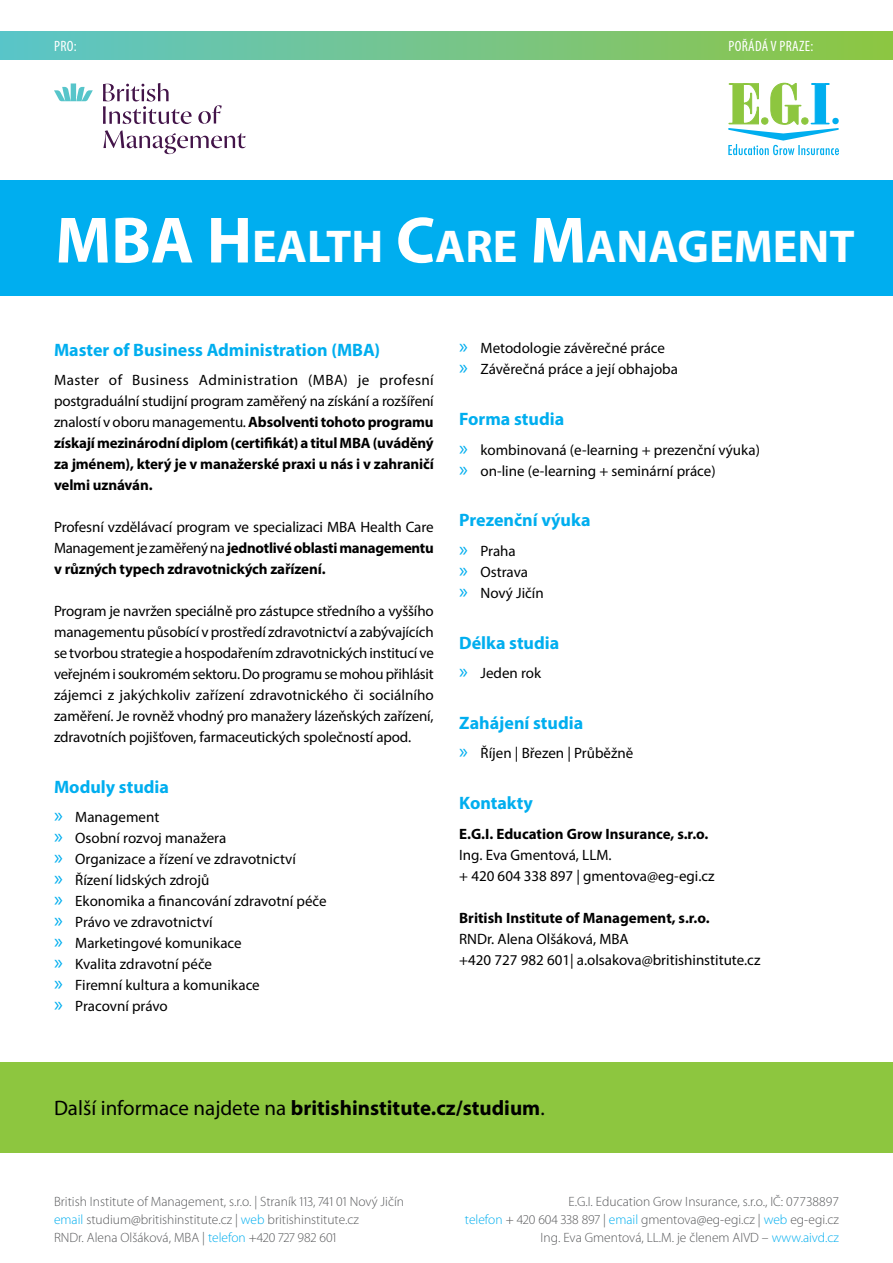
<style>
.page{position:relative;width:893px;height:1263px;background:#fff}
.page>*{position:absolute;margin:0;border:0;box-sizing:border-box;transform-origin:0 0}
.t1{font:700 46.2px "Myriad Pro";color:#fff}
.t2{font:700 21px "Myriad Pro";color:#000}
.t3{font:700 18px "Myriad Pro";color:#00aeef}
.t4{font:15px/21px "Myriad Pro";color:#000}
.t5{font:700 15px/21px "Myriad Pro";letter-spacing:-.01em;color:#000;text-align:justify}
.t6{font:condensed 15px "Myriad Pro";letter-spacing:.02em;color:#fff}
.t7{font:300 13.5px/18px "Myriad Pro";color:#58595b;text-align:right}
.s1{font-size:66px}
.s2{font-weight:400}
.s3{font-weight:700}
.s4{font-size:21px;color:#00aeef}
.s5{color:#00aeef}
</style>
<div class="page">
<svg style="left:728px;top:83px;width:111px;height:72px"></svg>
<svg style="left:103px;top:83px;width:143px;height:71px"></svg>
<svg style="left:54px;top:83px;width:39px;height:18px"></svg>
<div style="left:0;top:31px;width:893px;height:29px;background:linear-gradient(to right,#5cc5cb,#8fc644)"></div>
<div style="left:0;top:180px;width:893px;height:115px;background:#00aeef"></div>
<div style="left:0;top:1062px;width:893px;height:91px;background:#8dc63f"></div>
<p class="t6" style="left:54px;top:37px;width:24px">PRO:</p>
<p class="t6" style="left:728px;top:37px;width:86px">POŘÁDÁ V PRAZE:</p>
<h1 class="t1" style="left:55px;top:217px;width:801px"><span class="s1">MBA H</span>EALTH <span class="s1">C</span>ARE <span class="s1">M</span>ANAGEMENT</h1>
<p class="t3" style="left:54px;top:338px;width:328px">Master of Business Administration (MBA)</p>
<p class="t5" style="left:54px;top:369px;width:381px"><span class="s2">Master of Business Administration (MBA) je profesní postgraduální studijní program zaměřený na získání a rozšíření znalostí v oboru managementu.</span> Absolventi tohoto programu získají mezinárodní diplom (certifikát) a titul MBA (uváděný za jménem), který je v manažerské praxi u nás i v zahraničí velmi uznáván.</p>
<p class="t4" style="left:54px;top:516px;width:381px;text-align:justify">Profesní vzdělávací program ve specializaci MBA Health Care Management je zaměřený na <span class="s3">jednotlivéoblasti managementu v různých typech zdravotnických zařízení.</span></p>
<p class="t4" style="left:54px;top:600px;width:381px;text-align:justify">Program je navržen speciálně pro zástupce středního a vyššího managementu působící v prostředí zdravotnictví a zabývajících se tvorbou strategie a hospodařením zdravotnických institucí ve veřejném i soukromém sektoru. Do programu se mohou přihlásit zájemci z jakýchkoliv zařízení zdravotnického či sociálního zaměření. Je rovněž vhodný pro manažery lázeňských zařízení, zdravotních pojišťoven, farmaceutických společností apod.</p>
<p class="t3" style="left:54px;top:775px;width:117px">Moduly studia</p>
<p class="t4" style="left:54px;top:807px;width:274px"><span class="s4">»</span> Management<br><span class="s4">»</span> Osobní rozvoj manažera<br><span class="s4">»</span> Organizace a řízení ve zdravotnictví<br><span class="s4">»</span> Řízení lidských zdrojů<br><span class="s4">»</span> Ekonomika a financování zdravotní péče <span class="s4">»</span> Právo ve zdravotnictví<br><span class="s4">»</span> Marketingové komunikace<br><span class="s4">»</span> Kvalita zdravotní péče<br><span class="s4">»</span> Firemní kultura a komunikace<br><span class="s4">»</span> Pracovní právo</p>
<p class="t4" style="left:459px;top:337px;width:220px"><span class="s4">»</span> Metodologie závěrečné práce<br><span class="s4">»</span> Závěrečná práce a její obhajoba</p>
<p class="t3" style="left:459px;top:407px;width:106px">Forma studia</p>
<p class="t4" style="left:459px;top:439px;width:302px"><span class="s4">»</span> kombinovaná (e-learning + prezenční výuka) <span class="s4">»</span> on-line (e-learning + seminární práce)</p>
<p class="t3" style="left:459px;top:508px;width:133px">Prezenční výuka</p>
<p class="t4" style="left:459px;top:540px;width:86px"><span class="s4">»</span> Praha<br><span class="s4">»</span> Ostrava<br><span class="s4">»</span> Nový Jičín</p>
<p class="t3" style="left:459px;top:631px;width:102px">Délka studia</p>
<p class="t4" style="left:459px;top:662px;width:83px"><span class="s4">»</span> Jeden rok</p>
<p class="t3" style="left:459px;top:711px;width:125px">Zahájení studia</p>
<p class="t4" style="left:459px;top:743px;width:176px"><span class="s4">»</span> Říjen | Březen | Průběžně</p>
<p class="t3" style="left:459px;top:791px;width:75px">Kontakty</p>
<p class="t5" style="left:459px;top:823px;width:251px">E.G.I. Education Grow Insurance, s.r.o.</p>
<p class="t4" style="left:459px;top:844px;width:257px">Ing. Eva Gmentová, LLM.<br>+ 420 604 338 897 | gmentova@eg-egi.cz</p>
<p class="t5" style="left:459px;top:907px;width:252px">British Institute of Management, s.r.o.</p>
<p class="t4" style="left:459px;top:928px;width:303px">RNDr. Alena Olšáková, MBA<br>+420 727 982 601| a.olsakova@britishinstitute.cz</p>
<h2 class="t2" style="left:54px;top:1094px;width:492px"><span class="s2">Další informace najdete na</span> britishinstitute.cz/studium<span class="s2">.</span></h2>
<p class="t7" style="left:54px;top:1193px;width:352px;text-align:left">British Institute of Management, s.r.o. | Straník 113, 741 01 Nový Jičín <span class="s5">email</span> studium@britishinstitute.cz | <span class="s5">web</span> britishinstitute.cz<br>RNDr. Alena Olšáková, MBA | <span class="s5">telefon</span> +420 727 982 601</p>
<p class="t7" style="left:465px;top:1193px;width:376px">E.G.I. Education Grow Insurance, s.r.o., IČ: 07738897<br><span class="s5">telefon</span> + 420 604 338 897 | <span class="s5">email</span> gmentova@eg-egi.cz | <span class="s5">web</span> eg-egi.cz<br>Ing. Eva Gmentová, LL.M. je členem AIVD – <span class="s5">www.aivd.cz</span></p>
</div>
